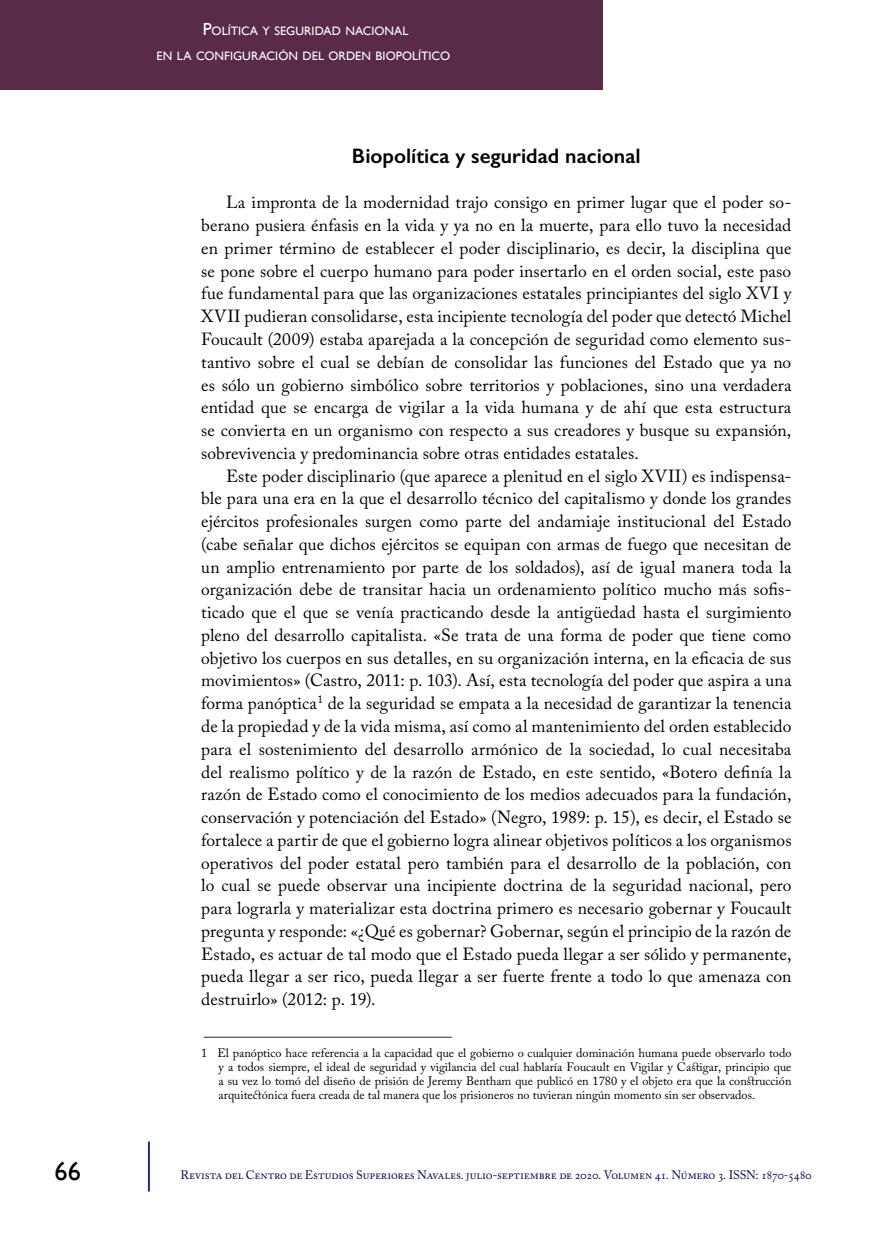
<style>
.page{position:relative;width:893px;height:1241px;background:#fff}
.page>*{position:absolute;margin:0;border:0;box-sizing:border-box;transform-origin:0 0}
.t1{font:26.25px "Gill Sans";color:#000}
.t2{font:600 21px "Gill Sans";color:#000}
.t3{font:17.5px/22.8px "Adobe Caslon Pro";letter-spacing:.005em;color:#000;text-align:justify}
.t4{font:12.25px/14px "Adobe Caslon Pro";color:#000;text-align:justify}
.t5{font:12.25px "Adobe Caslon Pro";letter-spacing:-.015em;color:#030e4f}
.t6{font:12.25px/24.5px "Gill Sans";color:#fff;text-align:center}
.s1{font-size:17.5px}
</style>
<div class="page">
<hr style="left:148px;top:1141px;width:2px;height:50px;background:#1a3563">
<div style="left:0;top:0;width:603px;height:89px;background:#5a2b49"></div>
<hr style="left:204px;top:1036px;width:248px;height:1px;background:#58595b">
<h1 class="t1" style="left:55px;top:1155px;width:28px">66<sup>66</sup></h1>
<p class="t6" style="left:157px;top:19px;width:295px"><span class="s1">P</span>OLÍTICA Y SEGURIDAD NACIONAL<br>EN LA CONFIGURACIÓN DEL ORDEN BIOPOLÍTICO</p>
<p class="t2" style="left:352px;top:143px;width:290px">Biopolítica y seguridad nacional</p>
<p class="t3" style="left:201px;top:191px;width:592px;text-indent:25px">La impronta de la modernidad trajo consigo en primer lugar que el poder so&shy;berano pusiera énfasis en la vida y ya no en la muerte, para ello tuvo la necesidad en primer término de establecer el poder disciplinario, es decir, la disciplina que se pone sobre el cuerpo humano para poder insertarlo en el orden social, este paso fue fundamental para que las organizaciones estatales principiantes del siglo XVI y XVII pudieran consolidarse, esta incipiente tecnología del poder que detectó Michel Foucault (2009) estaba aparejada a la concepción de seguridad como elemento sus&shy;tantivo sobre el cual se debían de consolidar las funciones del Estado que ya no es sólo un gobierno simbólico sobre territorios y poblaciones, sino una verdadera entidad que se encarga de vigilar a la vida humana y de ahí que esta estructura se convierta en un organismo con respecto a sus creadores y busque su expansión, sobrevivencia y predominancia sobre otras entidades estatales.</p>
<p class="t3" style="left:201px;top:464px;width:592px;text-indent:25px">Este poder disciplinario (que aparece a plenitud en el siglo XVII) es indispensa&shy;ble para una era en la que el desarrollo técnico del capitalismo y donde los grandes ejércitos profesionales surgen como parte del andamiaje institucional del Estado (cabe señalar que dichos ejércitos se equipan con armas de fuego que necesitan de un amplio entrenamiento por parte de los soldados), así de igual manera toda la organización debe de transitar hacia un ordenamiento político mucho más sofis&shy;ticado que el que se venía practicando desde la antigüedad hasta el surgimiento pleno del desarrollo capitalista. «Se trata de una forma de poder que tiene como objetivo los cuerpos en sus detalles, en su organización interna, en la eficacia de sus movimientos» (Castro, 2011: p. 103). Así, esta tecnología del poder que aspira a una forma panóptica<sup>1</sup> de la seguridad se empata a la necesidad de garantizar la tenencia de la propiedad y de la vida misma, así como al mantenimiento del orden establecido para el sostenimiento del desarrollo armónico de la sociedad, lo cual necesitaba del realismo político y de la razón de Estado, en este sentido, «Botero definía la razón de Estado como el conocimiento de los medios adecuados para la fundación, conservación y potenciación del Estado» (Negro, 1989: p. 15), es decir, el Estado se fortalece a partir de que el gobierno logra alinear objetivos políticos a los organismos operativos del poder estatal pero también para el desarrollo de la población, con lo cual se puede observar una incipiente doctrina de la seguridad nacional, pero para lograrla y materializar esta doctrina primero es necesario gobernar y Foucault pregunta y responde: «¿Qué es gobernar? Gobernar, según el principio de la razón de Estado, es actuar de tal modo que el Estado pueda llegar a ser sólido y permanente, pueda llegar a ser rico, pueda llegar a ser fuerte frente a todo lo que amenaza con destruirlo» (2012: p. 19).</p>
<p class="t4" style="left:219px;top:1045px;width:574px;text-indent:-17px">1 El panóptico hace referencia a la capacidad que el gobierno o cualquier dominación humana puede observarlo todo y a todos siempre, el ideal de seguridad y vigilancia del cual hablaría Foucault en Vigilar y Castigar, principio que a su vez lo tomó del diseño de prisión de Jeremy Bentham que publicó en 1780 y el objeto era que la construcción arquitectónica fuera creada de tal manera que los prisioneros no tuvieran ningún momento sin ser observados.</p>
<p class="t5" style="left:180px;top:1167px;width:633px">Revista del Centro de Estudios Superiores Navales. julio-septiembre de 2020. Volumen 41. Número 3. ISSN: 1870-5480</p>
</div>
